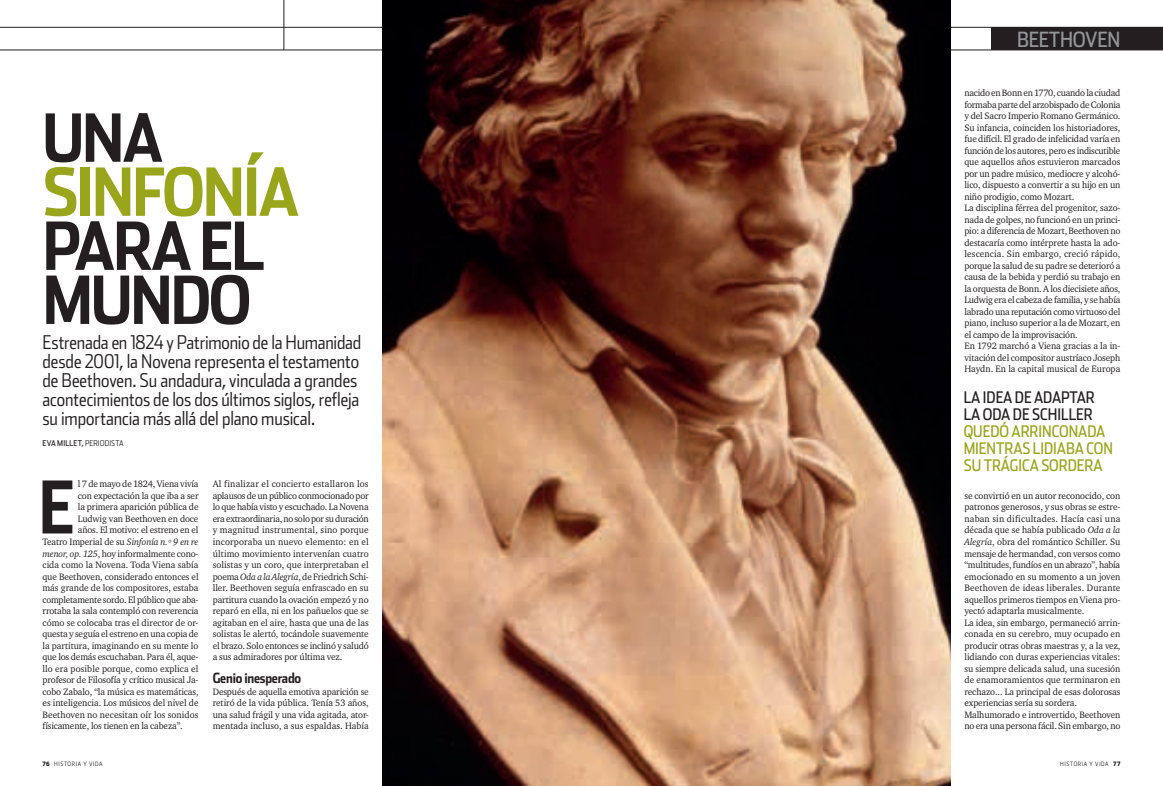
<style>
.page{position:relative;width:1163px;height:786px;background:#fff}
.page>*{position:absolute;margin:0;border:0;box-sizing:border-box;transform-origin:0 0}
.Texto_gral{font:700 72.3px "Stainless Cond";color:#231f20}
.t1{font:700 66px/54px "Stainless Cond";letter-spacing:-.03em;color:#231f20}
.t2{font:21px "Stainless Cond";letter-spacing:-.01em;color:#939598}
.t3{font:300 19px/19px "Stainless Cond";letter-spacing:-.01em;color:#231f20}
.t4{font:16px/17px "Stainless Cond";color:#99a51a}
.Ladillo_gral{font:700 14px "Stainless Cond";letter-spacing:-.015em;color:#231f20}
.Texto_gral-2{font:9.5px/11.5px "Charter ITC";letter-spacing:-.015em;color:#231f20;text-align:justify}
.Texto_gral-3{font:9.5px "Charter ITC";letter-spacing:.005em;color:#231f20}
.Texto_gral-4{font:9.5px "Charter ITC";letter-spacing:.01em;color:#231f20}
.t5{font:8px "Stainless Cond";letter-spacing:.02em;color:#231f20}
.t6{font:300 6px "Stainless Cond";letter-spacing:.11em;color:#231f20}
.s1{color:#99a51a}
.s2{font-weight:300}
.s3{font-style:italic}
.s4{color:#231f20}
.s5{font-weight:900}
</style>
<div class="page">
<hr style="left:0;top:27px;width:1162px;height:1px;background:#231f20">
<hr style="left:0;top:50px;width:1162px;height:1px;background:#231f20">
<hr style="left:283px;top:0;width:1px;height:50px;background:#231f20">
<div style="left:990px;top:27px;width:172px;height:23px;background:#231f20"></div>
<img style="left:383px;top:0;width:567px;height:785px">
<p class="t1" style="left:43px;top:111px;width:258px">UNA<br><span class="s1">SINFONÍA<br></span>PARA EL<br>MUNDO</p>
<p class="t3" style="left:43px;top:332px;width:320px">Estrenada en 1824 y Patrimonio de la Humanidad desde 2001, la Novena representa el testamento de Beethoven. Su andadura, vinculada a grandes acontecimientos de los dos últimos siglos, refleja su importancia más allá del plano musical.</p>
<p class="t5" style="left:43px;top:438px;width:83px">EVA MILLET, <span class="s2">PERIODISTA</span></p>
<p class="Texto_gral" style="left:39px;top:464px;width:38px">E</p>
<p class="Texto_gral-2" style="left:78px;top:478px;width:122px">l 7 de mayo de 1824, Viena vivía</p>
<p class="Texto_gral-2" style="left:213px;top:478px;width:157px">Al finalizar el concierto estallaron los aplausos de un público conmocionado por lo que había visto y escuchado. La Novena era extraordinaria, no solo por su duración y magnitud instrumental, sino porque incorporaba un nuevo elemento: en el último movimiento intervenían cuatro solistas y un coro, que interpretaban el poema <span class="s3">Oda a la Alegría</span>, de Friedrich Schi&shy;ller. Beethoven seguía enfrascado en su partitura cuando la ovación empezó y no reparó en ella, ni en los pañuelos que se agitaban en el aire, hasta que una de las solistas le alertó, tocándole suavemente el brazo. Solo entonces se inclinó y saludó a sus admiradores por última vez.</p>
<p class="Ladillo_gral" style="left:213px;top:669px;width:90px">Genio inesperado</p>
<p class="Texto_gral-2" style="left:213px;top:685px;width:158px">Después de aquella emotiva aparición se retiró de la vida pública. Tenía 53 años, una salud frágil y una vida agitada, ator&shy;mentada incluso, a sus espaldas. Había</p>
<p class="Texto_gral-2" style="left:78px;top:489px;width:122px">con expectación la que iba a ser</p>
<p class="Texto_gral-2" style="left:78px;top:501px;width:122px">la primera aparición pública de</p>
<p class="Texto_gral-2" style="left:78px;top:512px;width:122px">Ludwig van Beethoven en doce</p>
<p class="Texto_gral-2" style="left:78px;top:524px;width:122px">años. El motivo: el estreno en el</p>
<p class="Texto_gral-2" style="left:43px;top:535px;width:157px">Teatro Imperial de su <span class="s3">Sinfonía n.º 9 en re</span></p>
<p class="Texto_gral-2" style="left:43px;top:547px;width:157px"><span class="s3">menor, op. 125</span>, hoy informalmente cono-</p>
<p class="Texto_gral-3" style="left:43px;top:558px;width:157px">cida como la Novena. Toda Viena sabía</p>
<p class="Texto_gral-2" style="left:43px;top:570px;width:157px">que Beethoven, considerado entonces el</p>
<p class="Texto_gral-2" style="left:43px;top:581px;width:157px">más grande de los compositores, estaba</p>
<p class="Texto_gral-2" style="left:43px;top:593px;width:157px">completamente sordo. El público que aba-</p>
<p class="Texto_gral-2" style="left:43px;top:604px;width:157px">rrotaba la sala contempló con reverencia</p>
<p class="Texto_gral-3" style="left:43px;top:616px;width:157px">cómo se colocaba tras el director de or-</p>
<p class="Texto_gral-2" style="left:43px;top:627px;width:157px">questa y seguía el estreno en una copia de</p>
<p class="Texto_gral-2" style="left:43px;top:639px;width:157px">la partitura, imaginando en su mente lo</p>
<p class="Texto_gral-2" style="left:43px;top:650px;width:157px">que los demás escuchaban. Para él, aque-</p>
<p class="Texto_gral-4" style="left:43px;top:662px;width:157px">llo era posible porque, como explica el</p>
<p class="Texto_gral-2" style="left:43px;top:673px;width:157px">profesor de Filosofía y crítico musical Ja-</p>
<p class="Texto_gral-2" style="left:43px;top:685px;width:157px">cobo Zabalo, “la música es matemáticas,</p>
<p class="Texto_gral-2" style="left:43px;top:696px;width:157px">es inteligencia. Los músicos del nivel de</p>
<p class="Texto_gral-3" style="left:43px;top:708px;width:157px">Beethoven no necesitan oír los sonidos</p>
<p class="Texto_gral-2" style="left:43px;top:719px;width:142px">físicamente, los tienen en la cabeza”.</p>
<h3 class="t2" style="left:1016px;top:27px;width:105px">BEETHOVEN</h3>
<p class="Texto_gral-2" style="left:964px;top:87px;width:157px">nacido en Bonn en 1770, cuando la ciudad formaba parte del arzobispado de Colonia y del Sacro Imperio Romano Germánico.<br>Su infancia, coinciden los historiadores, fue difícil. El grado de infelicidad varía en función de los autores, pero es indiscutible que aquellos años estuvieron marcados por un padre músico, mediocre y alcohó&shy;lico, dispuesto a convertir a su hijo en un niño prodigio, como Mozart.</p>
<p class="Texto_gral-2" style="left:964px;top:202px;width:157px">La disciplina férrea del progenitor, sazo&shy;nada de golpes, no funcionó en un princi&shy;pio: a diferencia de Mozart, Beethoven no destacaría como intérprete hasta la ado&shy;lescencia. Sin embargo, creció rápido, porque la salud de su padre se deterioró a causa de la bebida y perdió su trabajo en la orquesta de Bonn. A los diecisiete años, Ludwig era el cabeza de familia, y se había labrado una reputación como virtuoso del piano, incluso superior a la de Mozart, en el campo de la improvisación.</p>
<p class="Texto_gral-2" style="left:964px;top:340px;width:157px">En 1792 marchó a Viena gracias a la in&shy;vitación del compositor austríaco Joseph Haydn. En la capital musical de Europa</p>
<p class="t4" style="left:963px;top:388px;width:151px"><span class="s4">LA IDEA DE ADAPTAR<br>LA ODA DE SCHILLER<br></span>QUEDÓ ARRINCONADA<br>MIENTRAS LIDIABA CON<br>SU TRÁGICA SORDERA</p>
<p class="Texto_gral-2" style="left:964px;top:489px;width:157px">se convirtió en un autor reconocido, con patronos generosos, y sus obras se estre&shy;naban sin dificultades. Hacía casi una década que se había publicado <span class="s3">Oda a la Alegría</span>, obra del romántico Schiller. Su mensaje de hermandad, con versos como “multitudes, fundíos en un abrazo”, había emocionado en su momento a un joven Beethoven de ideas liberales. Durante aquellos primeros tiempos en Viena pro&shy;yectó adaptarla musicalmente.</p>
<p class="Texto_gral-2" style="left:964px;top:616px;width:157px">La idea, sin embargo, permaneció arrin&shy;conada en su cerebro, muy ocupado en producir otras obras maestras y, a la vez, lidiando con duras experiencias vitales: su siempre delicada salud, una sucesión de enamoramientos que terminaron en rechazo... La principal de esas dolorosas experiencias sería su sordera.</p>
<p class="Texto_gral-2" style="left:964px;top:708px;width:157px">Malhumorado e introvertido, Beethoven no era una persona fácil. Sin embargo, no</p>
<p class="t6" style="left:43px;top:759px;width:62px"><span class="s5">76</span> HISTORIA Y VIDA</p>
<p class="t6" style="left:1060px;top:759px;width:62px">HISTORIA Y VIDA <span class="s5">77</span></p>
</div>
